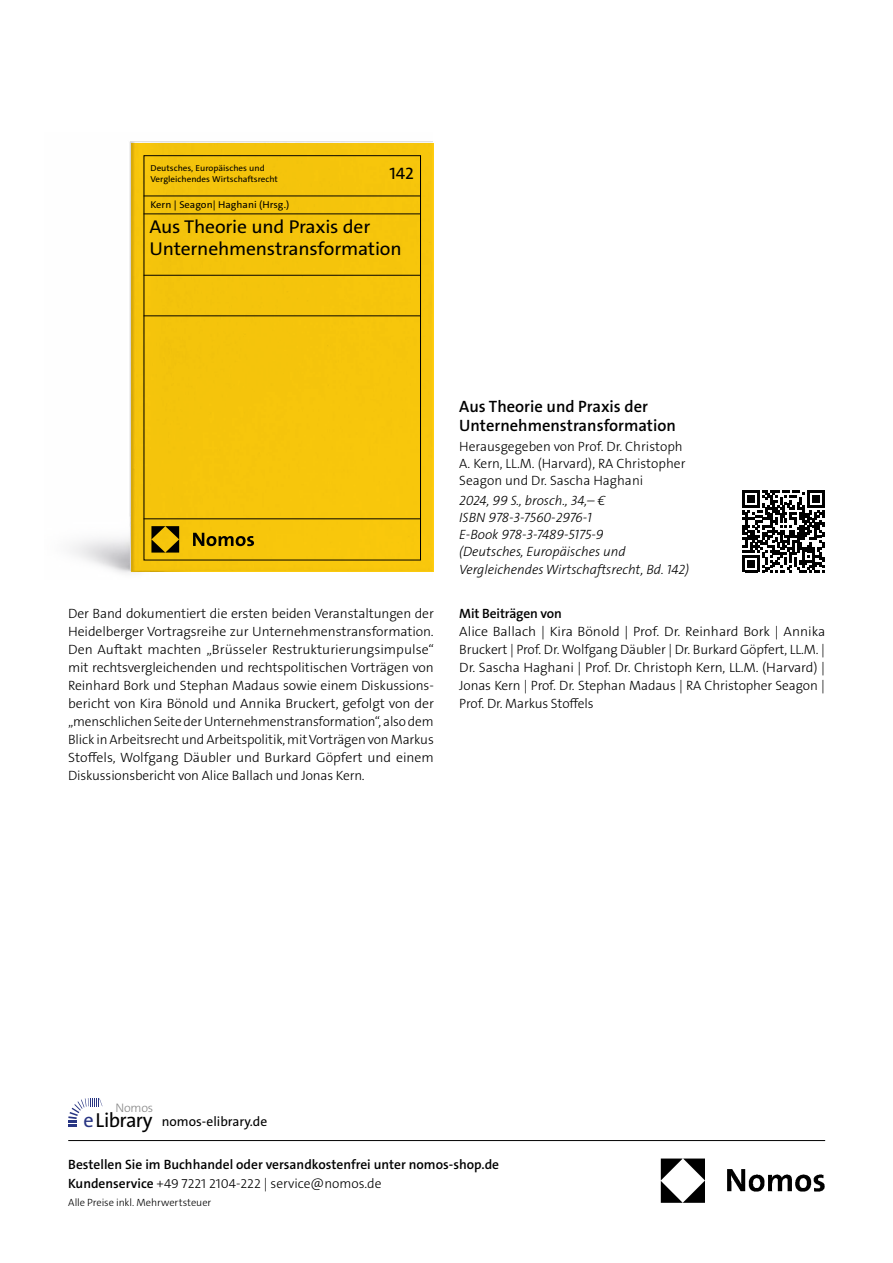
<style>
.page{position:relative;width:893px;height:1263px;background:#fff}
.page>*{position:absolute;margin:0;border:0;box-sizing:border-box;transform-origin:0 0}
.t1{font:20.4px "The Sans Os F";letter-spacing:-.03em;color:#000}
.t2{font:18.6px/22px "The Sans C5";letter-spacing:-.01em;color:#000;scale:1.05 1}
.t3{font:16.65px "The Sans C5";color:#000;scale:1.05 1}
.t4{font:600 16.5px/19.5px "The Sans Os F";color:#000}
.t5{font:300 13.5px/18px "The Sans Os F";letter-spacing:-.01em;color:#000;text-align:justify}
.t6{font:italic 300 13.5px/17.2px "The Sans Os F";color:#000}
.t7{font:600 13.5px/19.5px "The Sans C5";color:#000}
.t8{font:13.5px "The Sans C5";color:#000}
.t9{font:600 13.5px "The Sans Os F";letter-spacing:-.01em;color:#000}
.t10{font:300 12.45px "The Sans Os F";letter-spacing:-.02em;color:#878787}
.t11{font:300 10.5px "The Sans C5";letter-spacing:-.005em;color:#000}
.t12{font:10.05px "The Sans C5";color:#000;scale:1.05 1}
.t13{font:8.7px/11.4px "The Sans C5";color:#000;scale:1.05 1}
.s1{color:#283583}
.s2{font-weight:300}
</style>
<div class="page">
<img style="left:660px;top:1158px;width:165px;height:45px">
<hr style="left:68px;top:1140px;width:757px;height:1px;background:#000">
<img style="left:71px;top:141px;width:361px;height:433px">
<div style="left:131px;top:143px;width:303px;height:429px;background:#f5c40c"></div>
<div style="left:144px;top:155px;width:277px;height:405px;border:1px solid #000"></div>
<hr style="left:144px;top:196px;width:277px;height:1px;background:#000">
<hr style="left:144px;top:214px;width:277px;height:1px;background:#000">
<hr style="left:144px;top:275px;width:277px;height:1px;background:#000">
<hr style="left:144px;top:315px;width:277px;height:1px;background:#000">
<hr style="left:144px;top:518px;width:277px;height:1px;background:#000">
<svg style="left:193px;top:533px;width:61px;height:13px"></svg>
<svg style="left:151px;top:526px;width:28px;height:27px"></svg>
<svg style="left:68px;top:1098px;width:34px;height:29px"></svg>
<svg style="left:742px;top:490px;width:82px;height:82px"></svg>
<p class="t13" style="left:151px;top:162px;width:123px">Deutsches, Europäisches und<br>Vergleichendes Wirtschaftsrecht</p>
<p class="t3" style="left:390px;top:163px;width:25px">142</p>
<p class="t12" style="left:151px;top:198px;width:134px">Kern | Seagon| Haghani (Hrsg.)</p>
<h2 class="t2" style="left:150px;top:216px;width:242px">Aus Theorie und Praxis der<br>Unternehmenstransformation</h2>
<p class="t4" style="left:459px;top:397px;width:218px">Aus Theorie und Praxis der<br>Unternehmenstransformation</p>
<p class="t5" style="left:459px;top:438px;width:228px;line-height:17.2px;text-align:left">Herausgegeben von Prof. Dr. Christoph<br>A. Kern, LL.M. (Harvard), RA Christopher<br>Seagon und Dr. Sascha Haghani</p>
<p class="t6" style="left:459px;top:492px;width:231px">2024, 99 S., brosch., 34,– €<br>ISBN 978-3-7560-2976-1<br>E-Book 978-3-7489-5175-9<br>(Deutsches, Europäisches und<br>Vergleichendes Wirtschaftsrecht, Bd. 142)</p>
<p class="t5" style="left:68px;top:605px;width:367px">Der Band dokumentiert die ersten beiden Veranstaltungen der Heidelberger Vortragsreihe zur Unternehmenstransformation.<br>Den Auftakt machten „Brüsseler Restrukturierungsimpulse“ mit rechtsvergleichenden und rechtspolitischen Vorträgen von Reinhard Bork und Stephan Madaus sowie einem Diskussions&shy;bericht von Kira Bönold und Annika Bruckert, gefolgt von der „menschlichen Seite der Unternehmenstransformation“, also dem Blick in Arbeitsrecht und Arbeitspolitik, mit Vorträgen von Markus Stoffels, Wolfgang Däubler und Burkard Göpfert und einem Diskussionsbericht von Alice Ballach und Jonas Kern.</p>
<p class="t9" style="left:459px;top:605px;width:104px">Mit Beiträgen von</p>
<p class="t5" style="left:459px;top:623px;width:367px">Alice Ballach | Kira Bönold | Prof. Dr. Reinhard Bork | Annika Bruckert | Prof. Dr. Wolfgang Däubler | Dr. Burkard Göpfert, LL.M. | Dr. Sascha Haghani | Prof. Dr. Christoph Kern, LL.M. (Harvard) | Jonas Kern | Prof. Dr. Stephan Madaus | RA Christopher Seagon | Prof. Dr. Markus Stoffels</p>
<p class="t10" style="left:115px;top:1099px;width:39px">Nomos</p>
<h1 class="t1" style="left:83px;top:1112px;width:71px"><span class="s1">e</span>Library</h1>
<p class="t8" style="left:162px;top:1112px;width:107px">nomos-elibrary.de</p>
<p class="t7" style="left:68px;top:1154px;width:432px">Bestellen Sie im Buchhandel oder versandkostenfrei unter nomos-shop.de<br>Kundenservice <span class="s2">+49 7221 2104-222 | service@nomos.de</span></p>
<p class="t11" style="left:68px;top:1196px;width:145px">Alle Preise inkl. Mehrwertsteuer</p>
</div>
